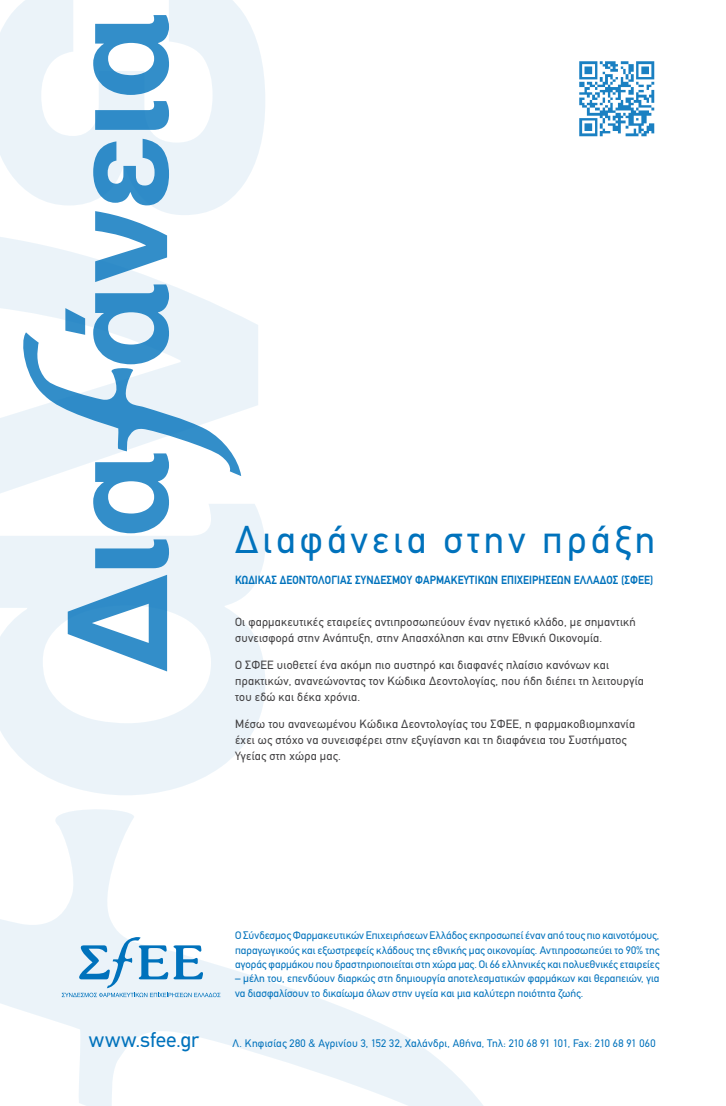
<style>
.page{position:relative;width:726px;height:1106px;background:#fff}
.page>*{position:absolute;margin:0;border:0;box-sizing:border-box;transform-origin:0 0}
.t1{font:39px "PF Din Text";letter-spacing:.105em;color:#0072bc}
.t2{font:21.5px "PF Din Text";color:#0072bc}
.t3{font:12px/16px "PF Din Text";letter-spacing:.02em;color:#414042}
.t4{font:700 12px "PF Din Text";letter-spacing:.01em;color:#0072bc;scale:.9 1}
.t5{font:11px/14.3px "PF Din Text";color:#0072bc;text-align:justify}
.t6{font:11px "PF Din Text";letter-spacing:.02em;color:#0072bc}
</style>
<div class="page">
<svg style="left:0;top:809px;width:483px;height:297px"></svg>
<svg style="left:0;top:504px;width:265px;height:291px;fill:#ebf3f9"></svg>
<svg style="left:0;top:237px;width:258px;height:256px"></svg>
<svg style="left:0;top:0;width:265px;height:211px;fill:#ebf3f9"></svg>
<svg style="left:68px;top:575px;width:99px;height:96px"></svg>
<svg style="left:95px;top:539px;width:74px;height:29px;background:#64a8d5"></svg>
<svg style="left:22px;top:211px;width:219px;height:322px"></svg>
<svg style="left:93px;top:139px;width:76px;height:66px;background:#83b9dd"></svg>
<svg style="left:95px;top:101px;width:74px;height:29px;background:#66a9d6"></svg>
<svg style="left:93px;top:15px;width:76px;height:80px"></svg>
<svg style="left:62px;top:936px;width:158px;height:61px;background:#bedaed"></svg>
<img style="left:579px;top:61px;width:76px;height:76px">
<h1 class="t1" style="left:235px;top:516px;width:422px">Διαφάνεια στην πράξη</h1>
<p class="t4" style="left:235px;top:573px;width:466px">ΚΩΔΙΚΑΣ ΔΕΟΝΤΟΛΟΓΙΑΣ ΣΥΝΔΕΣΜΟΥ ΦΑΡΜΑΚΕΥΤΙΚΩΝ ΕΠΙΧΕΙΡΗΣΕΩΝ ΕΛΛΑΔΟΣ (ΣΦΕΕ)</p>
<p class="t3" style="left:235px;top:613px;width:402px">Οι φαρμακευτικές εταιρείες αντιπροσωπεύουν έναν ηγετικό κλάδο, με σημαντική συνεισφορά στην Ανάπτυξη, στην Απασχόληση και στην Εθνική Οικονομία.</p>
<p class="t3" style="left:235px;top:657px;width:410px">Ο ΣΦΕΕ υιοθετεί ένα ακόμη πιο αυστηρό και διαφανές πλαίσιο κανόνων και πρακτικών, ανανεώνοντας τον Κώδικα Δεοντολογίας, που ήδη διέπει τη λειτουργία του εδώ και δέκα χρόνια.</p>
<p class="t3" style="left:235px;top:716px;width:401px">Μέσω του ανανεωμένου Κώδικα Δεοντολογίας του ΣΦΕΕ, η φαρμακοβιομηχανία έχει ως στόχο να συνεισφέρει στην εξυγίανση και τη διαφάνεια του Συστήματος<br>Υγείας στη χώρα μας.</p>
<p class="t5" style="left:235px;top:928px;width:426px">Ο Σύνδεσμος Φαρμακευτικών Επιχειρήσεων Ελλάδος εκπροσωπεί έναν από τους πιο καινοτόμους, παραγωγικούς και εξωστρεφείς κλάδους της εθνικής μας οικονομίας. Αντιπροσωπεύει το 90% της αγοράς φαρμάκου που δραστηριοποιείται στη χώρα μας. Οι 66 ελληνικές και πολυεθνικές εταιρείες</p>
<p class="t5" style="left:235px;top:971px;width:426px">– μέλη του, επενδύουν διαρκώς στη δημιουργία αποτελεσματικών φαρμάκων και θεραπειών, για να διασφαλίσουν το δικαίωμα όλων στην υγεία και μια καλύτερη ποιότητα ζωής.</p>
<h2 class="t2" style="left:89px;top:1026px;width:112px">www.sfee.gr</h2>
<p class="t6" style="left:232px;top:1036px;width:424px">Λ. Κηφισίας 280 &amp; Αγρινίου 3, 152 32, Χαλάνδρι, Αθήνα, Τηλ: 210 68 91 101, Fax: 210 68 91 060</p>
</div>
